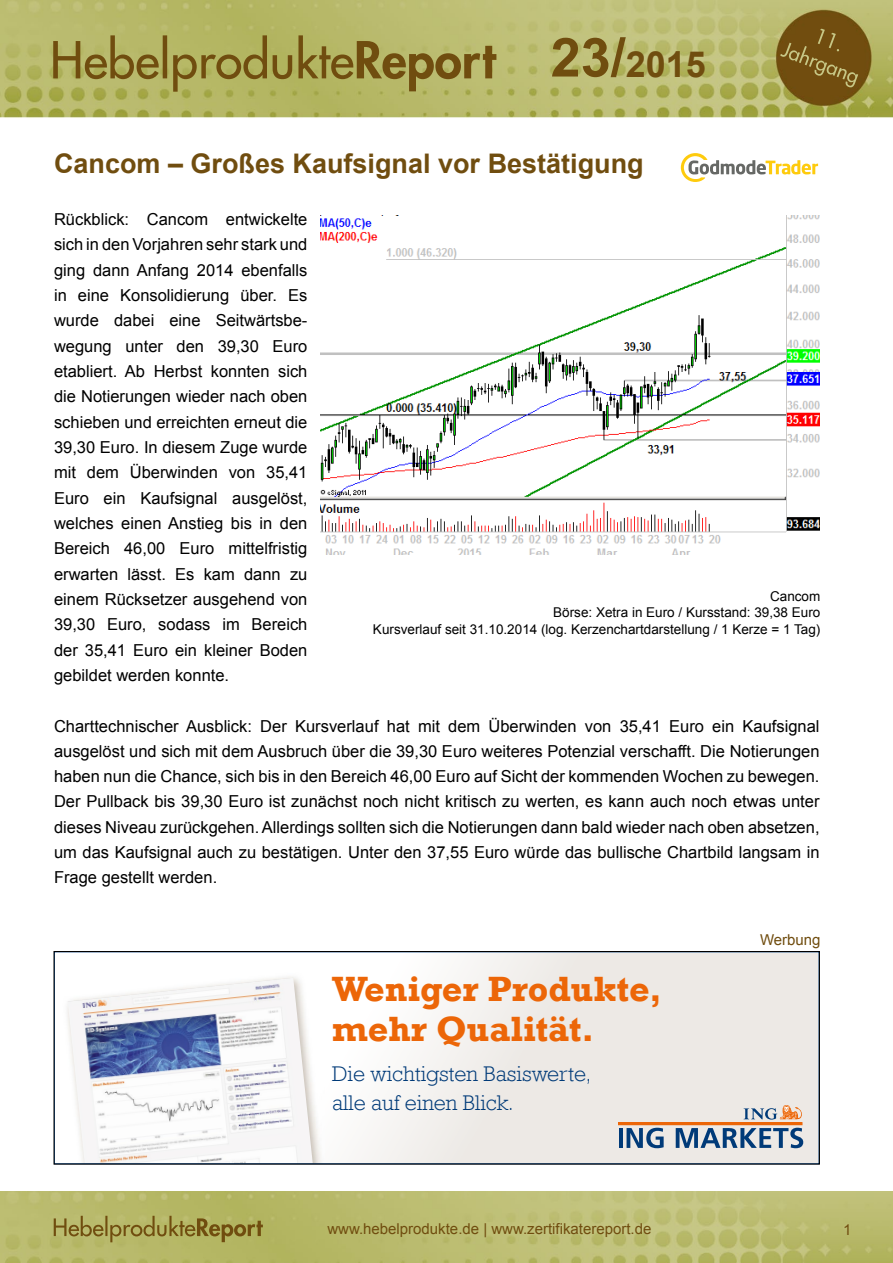
<style>
.page{position:relative;width:893px;height:1263px;background:#fff}
.page>*{position:absolute;margin:0;border:0;box-sizing:border-box;transform-origin:0 0}
.t1{font:700 36px/40.5px "Rockwell ING";color:#ec6608}
.t2{font:700 36px "Arial";color:#704d0f}
.t3{font:700 27px "Arial";color:#704d0f}
.t4{font:300 21.75px/28.5px "Rockwell ING";color:#003a78}
.t5{font:16.5px/25.3px "Arial";color:#000;text-align:justify}
.t6{font:15px "Arial";color:#704d0f}
.t7{font:13.5px/16.2px "Arial";color:#000;text-align:right}
.s1{font-size:54px}
</style>
<div class="page">
<img style="left:0;top:1192px;width:893px;height:71px">
<img style="left:0;top:0;width:893px;height:118px">
<img style="left:321px;top:216px;width:499px;height:339px">
<svg style="left:681px;top:153px;width:137px;height:29px"></svg>
<svg style="left:358px;top:953px;width:459px;height:209px"></svg>
<img style="left:67px;top:976px;width:255px;height:186px">
<img style="left:68px;top:978px;width:245px;height:184px">
<svg style="left:744px;top:1105px;width:58px;height:14px"></svg>
<svg style="left:618px;top:1128px;width:4px;height:20px"></svg>
<svg style="left:627px;top:1128px;width:37px;height:20px"></svg>
<svg style="left:676px;top:1128px;width:127px;height:20px;background:#7b95b0"></svg>
<div style="left:618px;top:1122px;width:184px;height:3px;border:1px solid #ec6608"></div>
<div style="left:54px;top:951px;width:766px;height:213px;border:1px solid #000"></div>
<h1 class="t2" style="left:551px;top:39px;width:157px"><span class="s1">23/</span>2015</h1>
<h2 class="t3" style="left:54px;top:144px;width:591px">Cancom – Großes Kaufsignal vor Bestätigung</h2>
<p class="t5" style="left:54px;top:206px;width:255px">Rückblick: Cancom entwickelte sich in den Vorjahren sehr stark und ging dann Anfang 2014 ebenfalls in eine Konsolidierung über. Es wurde dabei eine Seitwärtsbe&shy;wegung unter den 39,30 Euro etabliert. Ab Herbst konnten sich die Notierungen wieder nach oben schieben und erreichten erneut die 39,30 Euro. In diesem Zuge wurde mit dem Überwinden von 35,41<br>Euro ein Kaufsignal ausgelöst, welches einen Anstieg bis in den Bereich 46,00 Euro mittelfristig erwarten lässt. Es kam dann zu einem Rücksetzer ausgehend von 39,30 Euro, sodass im Bereich der 35,41 Euro ein kleiner Boden gebildet werden konnte.</p>
<p class="t5" style="left:54px;top:713px;width:767px">Charttechnischer Ausblick: Der Kursverlauf hat mit dem Überwinden von 35,41 Euro ein Kaufsignal ausgelöst und sich mit dem Ausbruch über die 39,30 Euro weiteres Potenzial verschafft. Die Notierungen haben nun die Chance, sich bis in den Bereich 46,00 Euro auf Sicht der kommenden Wochen zu bewegen.<br>Der Pullback bis 39,30 Euro ist zunächst noch nicht kritisch zu werten, es kann auch noch etwas unter dieses Niveau zurückgehen. Allerdings sollten sich die Notierungen dann bald wieder nach oben absetzen, um das Kaufsignal auch zu bestätigen. Unter den 37,55 Euro würde das bullische Chartbild langsam in Frage gestellt werden.</p>
<p class="t7" style="left:373px;top:588px;width:449px">Cancom<br>Börse: Xetra in Euro / Kursstand: 39,38 Euro<br>Kursverlauf seit 31.10.2014 (log. Kerzenchartdarstellung / 1 Kerze = 1 Tag)</p>
<h1 class="t1" style="left:332px;top:966px;width:331px">Weniger Produkte, mehr Qualität.</h1>
<h3 class="t4" style="left:332px;top:1059px;width:261px">Die wichtigsten Basiswerte, alle auf einen Blick.</h3>
<p class="t6" style="left:760px;top:930px;width:62px">Werbung</p>
<p class="t6" style="left:327px;top:1218px;width:326px">www.hebelprodukte.de | www.zertifikatereport.de</p>
<p class="t6" style="left:843px;top:1219px;width:10px">1</p>
</div>
